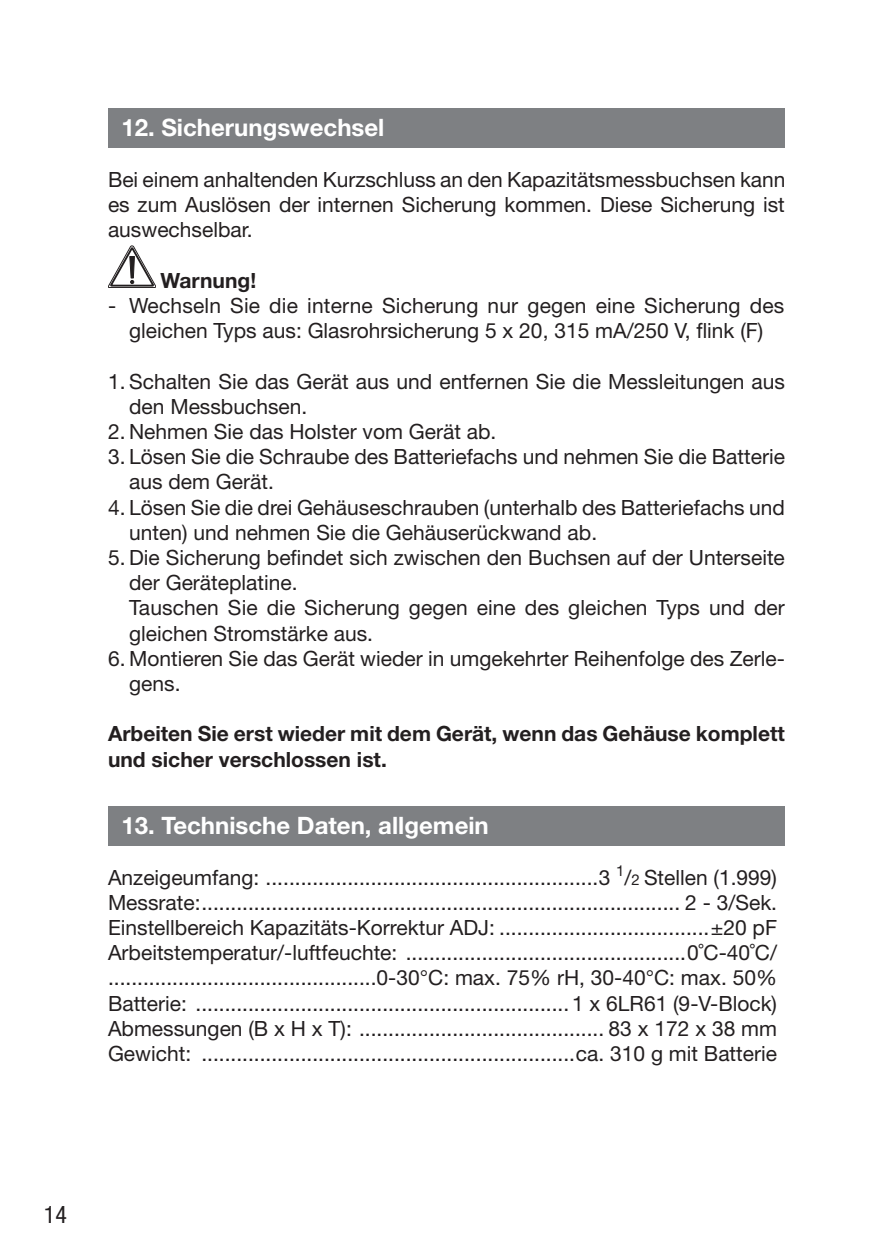
<style>
.page{position:relative;width:893px;height:1259px;background:#fff}
.page>*{position:absolute;margin:0;border:0;box-sizing:border-box;transform-origin:0 0}
.Kapitel_weiß{font:700 24px "Helvetica Neue LT";color:#fff}
.t1{font:condensed 24px "Helvetica Neue LT";color:#231f20}
.t2{font:21px/25.2px "Helvetica Neue LT";color:#231f20}
.t3{font:700 21px/25.2px "Helvetica Neue LT";color:#231f20}
.s1{font-size:15px}
</style>
<div class="page">
<div style="left:108px;top:108px;width:677px;height:40px;background:#7e8083"></div>
<svg style="left:108px;top:245px;width:48px;height:43px"></svg>
<div style="left:108px;top:805px;width:677px;height:40px;background:#7e8083"></div>
<p class="Kapitel_weiß" style="left:121px;top:113px;width:265px">12. Sicherungswechsel</p>
<p class="t2" style="left:108px;top:166px;width:679px;text-align:justify">Bei einem anhaltenden Kurzschluss an den Kapazitätsmessbuchsen kann es zum Auslösen der internen Sicherung kommen. Diese Sicherung ist auswechselbar.</p>
<p class="t3" style="left:161px;top:267px;width:97px">Warnung!</p>
<p class="t2" style="left:108px;top:292px;width:678px;text-align:center">- Wechseln Sie die interne Sicherung nur gegen eine Sicherung des gleichen Typs aus: Glasrohrsicherung 5 x 20, 315 mA/250 V, flink (F)</p>
<p class="t2" style="left:129px;top:368px;width:657px;text-indent:-21px">1. Schalten Sie das Gerät aus und entfernen Sie die Messleitungen aus den Messbuchsen.</p>
<p class="t2" style="left:108px;top:418px;width:390px">2. Nehmen Sie das Holster vom Gerät ab.</p>
<p class="t2" style="left:129px;top:444px;width:657px;text-indent:-21px">3. Lösen Sie die Schraube des Batteriefachs und nehmen Sie die Batterie aus dem Gerät.</p>
<p class="t2" style="left:129px;top:494px;width:657px;text-indent:-21px">4. Lösen Sie die drei Gehäuseschrauben (unterhalb des Batteriefachs und unten) und nehmen Sie die Gehäuserückwand ab.</p>
<p class="t2" style="left:129px;top:544px;width:657px;text-indent:-21px">5. Die Sicherung befindet sich zwischen den Buchsen auf der Unterseite der Geräteplatine.</p>
<p class="t2" style="left:129px;top:595px;width:657px">Tauschen Sie die Sicherung gegen eine des gleichen Typs und der gleichen Stromstärke aus.</p>
<p class="t2" style="left:129px;top:645px;width:657px;text-indent:-21px">6. Montieren Sie das Gerät wieder in umgekehrter Reihenfolge des Zerle&shy;gens.</p>
<p class="t3" style="left:108px;top:721px;width:678px">Arbeiten Sie erst wieder mit dem Gerät, wenn das Gehäuse komplett und sicher verschlossen ist.</p>
<p class="Kapitel_weiß" style="left:121px;top:810px;width:369px">13. Technische Daten, allgemein</p>
<p class="t2" style="left:108px;top:864px;width:671px">Anzeigeumfang: .........................................................3 <sup>1</sup>/<span class="s1">2</span> Stellen (1.999)</p>
<p class="t2" style="left:108px;top:889px;width:671px">Messrate:.................................................................................. 2 - 3/Sek.</p>
<p class="t2" style="left:108px;top:914px;width:671px">Einstellbereich Kapazitäts-Korrektur ADJ: ....................................±20 pF</p>
<p class="t2" style="left:108px;top:940px;width:671px">Arbeitstemperatur/-luftfeuchte: ................................................0˚C-40˚C/</p>
<p class="t2" style="left:108px;top:965px;width:671px">..............................................0-30°C: max. 75% rH, 30-40°C: max. 50%</p>
<p class="t2" style="left:108px;top:990px;width:671px">Batterie: ................................................................1 x 6LR61 (9-V-Block)</p>
<p class="t2" style="left:108px;top:1015px;width:671px">Abmessungen (B x H x T): .......................................... 83 x 172 x 38 mm</p>
<p class="t2" style="left:108px;top:1040px;width:671px">Gewicht: ................................................................ca. 310 g mit Batterie</p>
<p class="t1" style="left:44px;top:1200px;width:25px">14</p>
</div>
